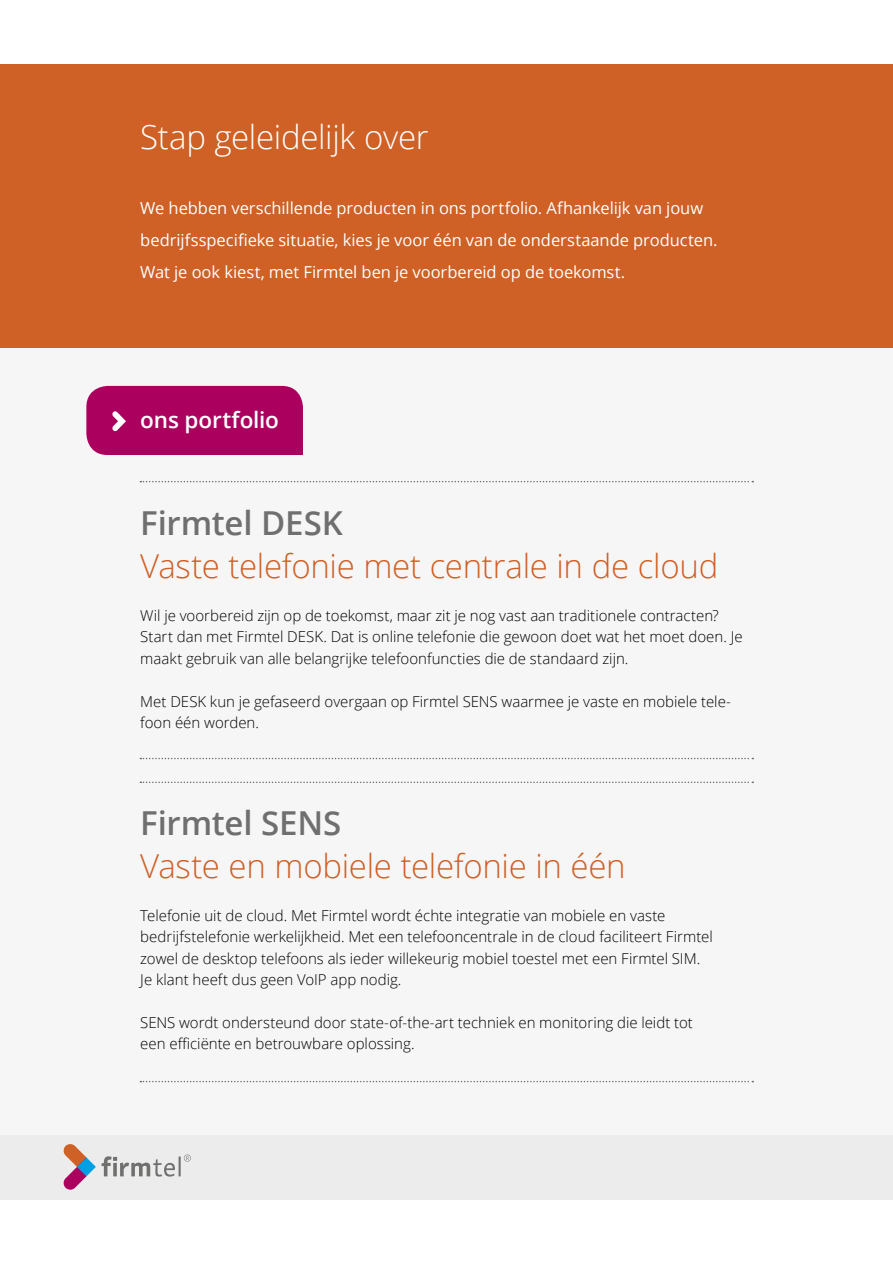
<style>
.page{position:relative;width:893px;height:1263px;background:#fff}
.page>*{position:absolute;margin:0;border:0;box-sizing:border-box;transform-origin:0 0}
.t1{font:300 33px "Open Sans";letter-spacing:-.01em;color:#cf6026}
.t2{font:600 33px "Open Sans";letter-spacing:-.005em;color:#706f6f}
.t3{font:300 33px "Open Sans";letter-spacing:-.01em;color:#fff}
.t4{font:600 22.5px "Open Sans";letter-spacing:-.005em;color:#fff}
.t5{font:16.5px/32px "Open Sans";letter-spacing:-.005em;color:#fff}
.t6{font:300 15px/21.5px "Open Sans";color:#000}
</style>
<div class="page">
<div style="left:0;top:348px;width:893px;height:787px;background:#f6f6f6"></div>
<div style="left:0;top:64px;width:893px;height:284px;background:#cf6026"></div>
<div style="left:0;top:1135px;width:893px;height:64px;background:#ececec"></div>
<svg style="left:63px;top:1144px;width:33px;height:46px"></svg>
<svg style="left:102px;top:1156px;width:73px;height:20px"></svg>
<hr style="left:179px;top:1156px;width:2px;height:20px;background:#70706f">
<svg style="left:184px;top:1154px;width:7px;height:7px"></svg>
<svg style="left:140px;top:481px;width:613px;height:1px"></svg>
<svg style="left:140px;top:781px;width:613px;height:2px"></svg>
<svg style="left:140px;top:758px;width:613px;height:1px"></svg>
<svg style="left:140px;top:1081px;width:613px;height:1px"></svg>
<div style="left:86px;top:386px;width:217px;height:69px;background:#ac005f"></div>
<h1 class="t3" style="left:140px;top:115px;width:290px">Stap geleidelijk over</h1>
<p class="t5" style="left:140px;top:191px;width:579px">We hebben verschillende producten in ons portfolio. Afhankelijk van jouw bedrijfsspecifieke situatie, kies je voor één van de onderstaande producten.<br>Wat je ook kiest, met Firmtel ben je voorbereid op de toekomst.</p>
<h2 class="t4" style="left:140px;top:404px;width:140px">ons portfolio</h2>
<h1 class="t2" style="left:140px;top:500px;width:204px">Firmtel DESK</h1>
<h1 class="t1" style="left:140px;top:543px;width:580px">Vaste telefonie met centrale in de cloud</h1>
<p class="t6" style="left:140px;top:604px;width:604px">Wil je voorbereid zijn op de toekomst, maar zit je nog vast aan traditionele contracten?<br>Start dan met Firmtel DESK. Dat is online telefonie die gewoon doet wat het moet doen. Je maakt gebruik van alle belangrijke telefoonfuncties die de standaard zijn.</p>
<p class="t6" style="left:140px;top:690px;width:592px">Met DESK kun je gefaseerd overgaan op Firmtel SENS waarmee je vaste en mobiele tele&shy;foon één worden.</p>
<h1 class="t2" style="left:140px;top:800px;width:203px">Firmtel SENS</h1>
<h1 class="t1" style="left:140px;top:843px;width:487px">Vaste en mobiele telefonie in één</h1>
<p class="t6" style="left:140px;top:904px;width:574px">Telefonie uit de cloud. Met Firmtel wordt échte integratie van mobiele en vaste bedrijfstelefonie werkelijkheid. Met een telefooncentrale in de cloud faciliteert Firmtel zowel de desktop telefoons als ieder willekeurig mobiel toestel met een Firmtel SIM.<br>Je klant heeft dus geen VoIP app nodig.</p>
<p class="t6" style="left:140px;top:1011px;width:554px">SENS wordt ondersteund door state-of-the-art techniek en monitoring die leidt tot een efficiënte en betrouwbare oplossing.</p>
</div>
